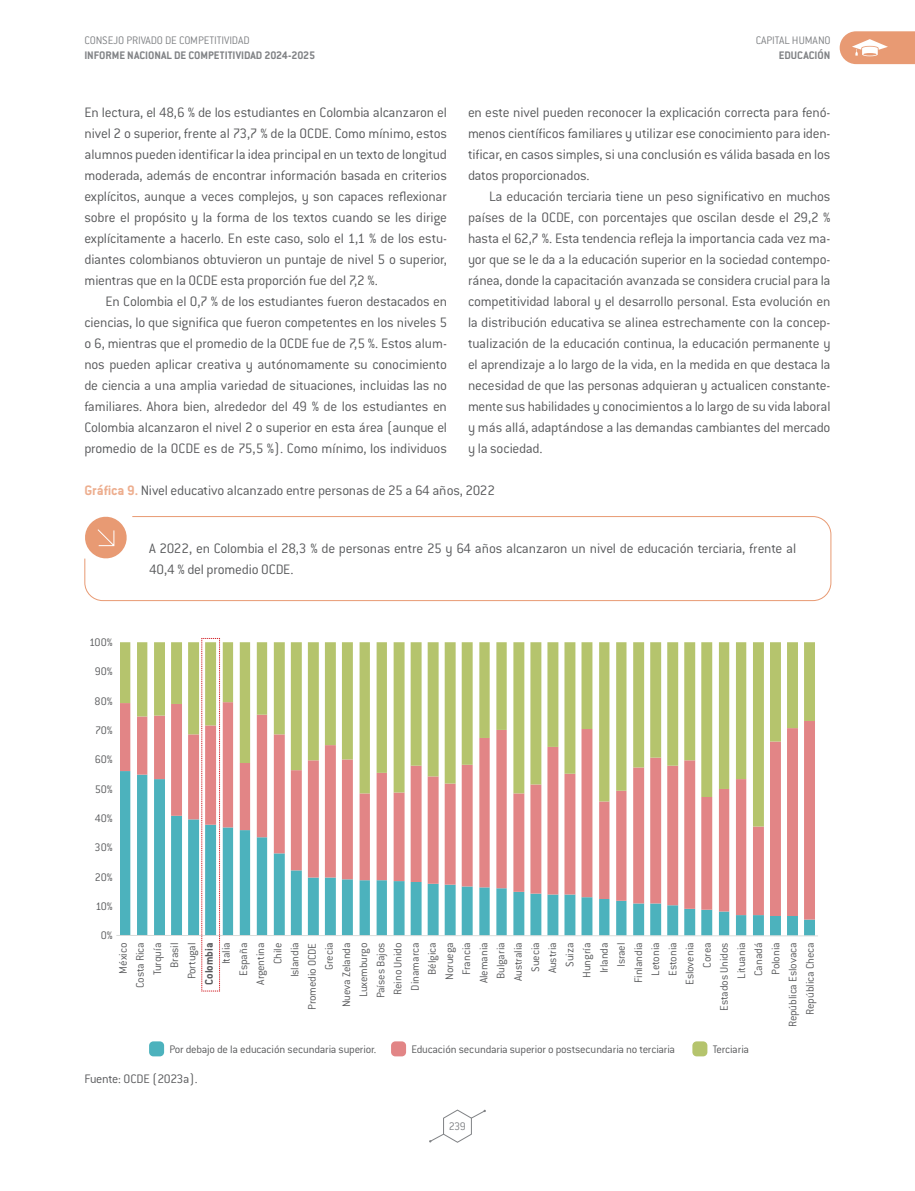
<style>
.page{position:relative;width:915px;height:1191px;background:#fff}
.page>*{position:absolute;margin:0;border:0;box-sizing:border-box;transform-origin:0 0}
.t1{font:300 15px/21px "Conduit ITC Std";letter-spacing:-.015em;color:#58595b;text-align:justify}
.t2{font:300 13.5px "Conduit ITC Std";letter-spacing:-.025em;color:#58595b}
.t3{font:300 12px/17.1px "Conduit ITC Std";letter-spacing:-.015em;color:#58595b;text-align:right}
.t4{font:700 12px "Conduit ITC Std";color:#808285}
.t5{font:300 12px "Conduit ITC Std";letter-spacing:-.01em;color:#808285}
.t6{font:700 12px "Conduit ITC Std";color:#58595b}
.s1{font-weight:700;color:#edae8f}
</style>
<div class="page">
<svg style="left:429px;top:1109px;width:56px;height:33px"></svg>
<svg style="left:839px;top:31px;width:75px;height:33px;background:#ecab8b"></svg>
<svg style="left:84px;top:516px;width:747px;height:85px"></svg>
<svg style="left:120px;top:919px;width:694px;height:16px;fill:#4cb2bd"></svg>
<svg style="left:120px;top:826px;width:694px;height:93px"></svg>
<svg style="left:120px;top:642px;width:694px;height:184px"></svg>
<hr style="left:116px;top:935px;width:701px;height:1px;background:#d8dad9">
<svg style="left:201px;top:638px;width:19px;height:353px"></svg>
<div style="left:149px;top:1041px;width:15px;height:15px;background:#4cb2bd;border-radius:4px"></div>
<div style="left:391px;top:1041px;width:15px;height:15px;background:#e28586;border-radius:4px"></div>
<div style="left:692px;top:1041px;width:15px;height:15px;background:#b5c46d;border-radius:4px"></div>
<p class="t5" style="left:84px;top:33px;width:167px">CONSEJO PRIVADO DE COMPETITIVIDAD</p>
<p class="t4" style="left:84px;top:48px;width:232px">INFORME NACIONAL DE COMPETITIVIDAD 2024-2025</p>
<p class="t5" style="left:755px;top:33px;width:76px">CAPITAL HUMANO</p>
<p class="t4" style="left:778px;top:48px;width:53px">EDUCACIÓN</p>
<p class="t1" style="left:468px;top:101px;width:364px">en este nivel pueden reconocer la explicación correcta para fenó&shy;menos científicos familiares y utilizar ese conocimiento para iden&shy;tificar, en casos simples, si una conclusión es válida basada en los datos proporcionados.</p>
<p class="t1" style="left:468px;top:185px;width:364px;text-indent:21px">La educación terciaria tiene un peso significativo en muchos países de la OCDE, con porcentajes que oscilan desde el 29,2 % hasta el 62,7 %. Esta tendencia refleja la importancia cada vez ma&shy;yor que se le da a la educación superior en la sociedad contempo&shy;ránea, donde la capacitación avanzada se considera crucial para la competitividad laboral y el desarrollo personal. Esta evolución en la distribución educativa se alinea estrechamente con la concep&shy;tualización de la educación continua, la educación permanente y el aprendizaje a lo largo de la vida, en la medida en que destaca la necesidad de que las personas adquieran y actualicen constante&shy;mente sus habilidades y conocimientos a lo largo de su vida laboral y más allá, adaptándose a las demandas cambiantes del mercado y la sociedad.</p>
<p class="t1" style="left:84px;top:479px;width:412px"><span class="s1">Gráfica 9.</span> Nivel educativo alcanzado entre personas de 25 a 64 años, 2022</p>
<p class="t1" style="left:84px;top:101px;width:364px">En lectura, el 48,6 % de los estudiantes en Colombia alcanzaron el nivel 2 o superior, frente al 73,7 % de la OCDE. Como mínimo, estos alumnos pueden identificar la idea principal en un texto de longitud moderada, además de encontrar información basada en criterios explícitos, aunque a veces complejos, y son capaces reflexionar sobre el propósito y la forma de los textos cuando se les dirige explícitamente a hacerlo. En este caso, solo el 1,1 % de los estu&shy;diantes colombianos obtuvieron un puntaje de nivel 5 o superior, mientras que en la OCDE esta proporción fue del 7,2 %.</p>
<p class="t1" style="left:84px;top:290px;width:364px;text-indent:21px">En Colombia el 0,7 % de los estudiantes fueron destacados en ciencias, lo que significa que fueron competentes en los niveles 5 o 6, mientras que el promedio de la OCDE fue de 7,5 %. Estos alum&shy;nos pueden aplicar creativa y autónomamente su conocimiento de ciencia a una amplia variedad de situaciones, incluidas las no familiares. Ahora bien, alrededor del 49 % de los estudiantes en Colombia alcanzaron el nivel 2 o superior en esta área (aunque el promedio de la OCDE es de 75,5 %). Como mínimo, los individuos</p>
<p class="t3" style="left:89px;top:633px;width:25px">100%</p>
<p class="t3" style="left:95px;top:662px;width:19px">90%</p>
<p class="t3" style="left:95px;top:692px;width:20px">80%</p>
<p class="t3" style="left:95px;top:721px;width:19px">70%</p>
<p class="t3" style="left:95px;top:750px;width:19px">60%</p>
<p class="t3" style="left:95px;top:780px;width:19px">50%</p>
<p class="t3" style="left:95px;top:809px;width:20px">40%</p>
<p class="t3" style="left:95px;top:838px;width:20px">30%</p>
<p class="t3" style="left:95px;top:868px;width:19px">20%</p>
<p class="t3" style="left:95px;top:897px;width:19px">10%</p>
<p class="t3" style="left:101px;top:926px;width:13px">0%</p>
<p class="t1" style="left:149px;top:537px;width:648px">A 2022, en Colombia el 28,3 % de personas entre 25 y 64 años alcanzaron un nivel de educación terciaria, frente al<br>40,4 % del promedio OCDE.</p>
<p class="t3" style="left:114px;top:988px;width:47px;rotate:-90deg">México<br>Costa Rica<br>Turquía<br>Brasil<br>Portugal</p>
<p class="t6" style="left:201px;top:984px;width:43px;rotate:-90deg">Colombia</p>
<p class="t3" style="left:217px;top:1027px;width:86px;rotate:-90deg">Italia<br>España<br>Argentina<br>Chile<br>Islandia<br>Promedio OCDE<br>Grecia<br>Nueva Zelanda<br>Luxemburgo<br>Países Bajos<br>Reino Unido<br>Dinamarca<br>Bélgica<br>Noruega<br>Francia<br>Alemania<br>Bulgaria<br>Australia<br>Suecia<br>Austria<br>Suiza<br>Hungría<br>Irlanda<br>Israel<br>Finlandia<br>Letonia<br>Estonia<br>Eslovenia<br>Corea<br>Estados Unidos<br>Lituania<br>Canadá<br>Polonia<br>República Eslovaca<br>República Checa</p>
<p class="t3" style="left:169px;top:1040px;width:208px">Por debajo de la educación secundaria superior.</p>
<p class="t3" style="left:411px;top:1040px;width:265px">Educación secundaria superior o postsecundaria no terciaria</p>
<p class="t3" style="left:712px;top:1040px;width:38px">Terciaria</p>
<p class="t2" style="left:84px;top:1071px;width:115px">Fuente: OCDE (2023a).</p>
<p class="t5" style="left:449px;top:1119px;width:19px">239</p>
</div>
